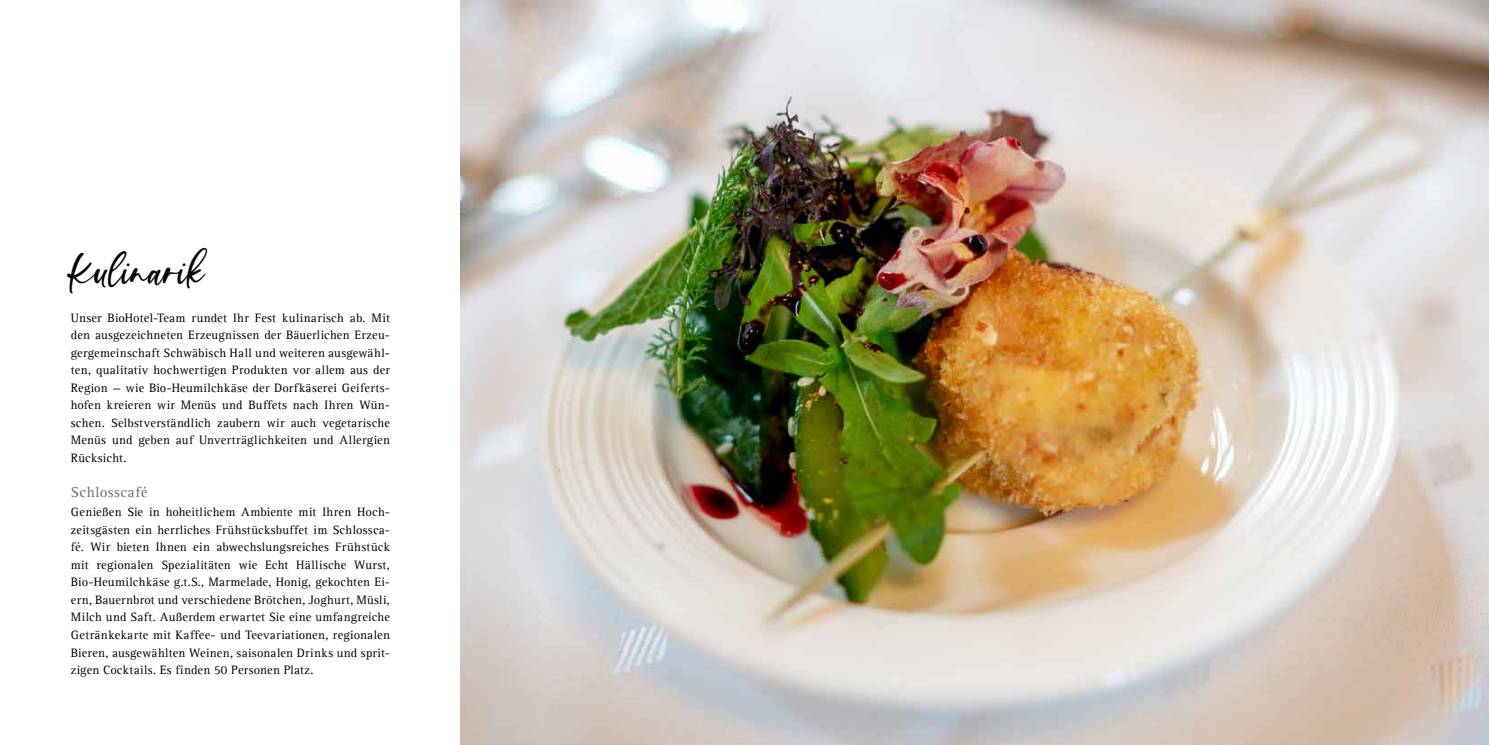
<style>
.page{position:relative;width:1489px;height:745px;background:#fff}
.page>*{position:absolute;margin:0;border:0;box-sizing:border-box;transform-origin:0 0}
.t1{font:43.75px "Vista La Diva";color:#000}
.t2{font:15px "Agfa Rotis Serif";letter-spacing:.025em;color:#706f6f}
.t3{font:12.5px/17.5px "Agfa Rotis Serif";letter-spacing:.02em;color:#000;text-align:justify}
</style>
<div class="page">
<img style="left:461px;top:0;width:1027px;height:744px">
<h1 class="t1" style="left:71px;top:241px;width:135px">Kulinarik</h1>
<p class="t3" style="left:71px;top:309px;width:320px">Unser BioHotel-Team rundet Ihr Fest kulinarisch ab. Mit den ausgezeichneten Erzeugnissen der Bäuerlichen Erzeu&shy;gergemeinschaft Schwäbisch Hall und weiteren ausgewähl&shy;ten, qualitativ hochwertigen Produkten vor allem aus der Region — wie Bio-Heumilchkäse der Dorfkäserei Geiferts&shy;hofen kreieren wir Menüs und Buffets nach Ihren Wün&shy;schen. Selbstverständlich zaubern wir auch vegetarische Menüs und geben auf Unverträglichkeiten und Allergien Rücksicht.</p>
<p class="t2" style="left:71px;top:482px;width:78px">Schlosscafé</p>
<p class="t3" style="left:71px;top:503px;width:320px">Genießen Sie in hoheitlichem Ambiente mit Ihren Hoch&shy;zeitsgästen ein herrliches Frühstücksbuffet im Schlossca&shy;fé. Wir bieten Ihnen ein abwechslungsreiches Frühstück mit regionalen Spezialitäten wie Echt Hällische Wurst, Bio-Heumilchkäse g.t.S., Marmelade, Honig, gekochten Ei&shy;ern, Bauernbrot und verschiedene Brötchen, Joghurt, Müsli, Milch und Saft. Außerdem erwartet Sie eine umfangreiche Getränkekarte mit Kaffee- und Teevariationen, regionalen Bieren, ausgewählten Weinen, saisonalen Drinks und sprit&shy;zigen Cocktails. Es finden 50 Personen Platz.</p>
</div>
